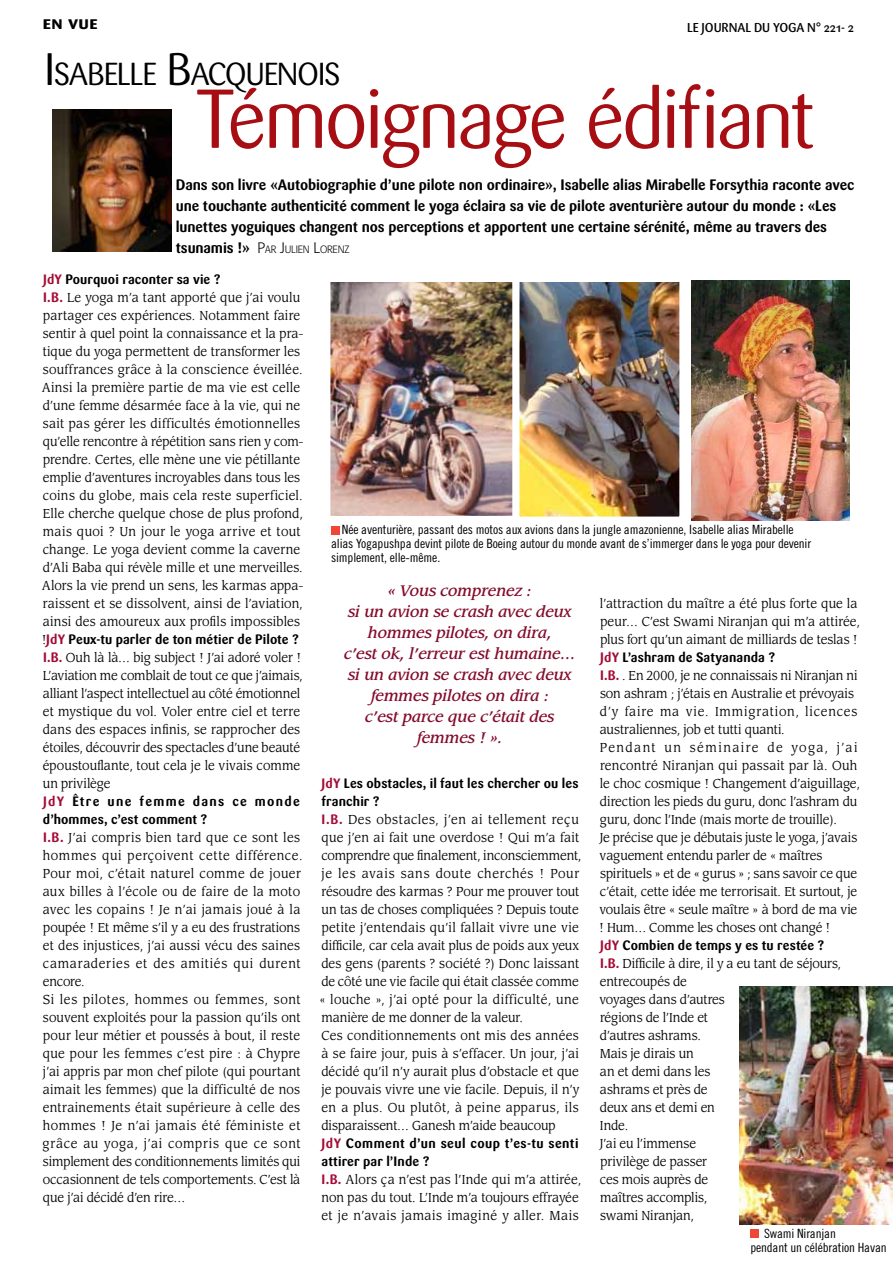
<style>
.page{position:relative;width:893px;height:1263px;background:#fff}
.page>*{position:absolute;margin:0;border:0;box-sizing:border-box;transform-origin:0 0}
.t1{font:82.5px "Sari";letter-spacing:-.045em;color:#a70e13;scale:.96 1}
.t2{font:31.5px "Sari";letter-spacing:-.05em;color:#000;scale:.96 1}
.t3{font:18px "Sari Bold Caps";color:#000;scale:1.1 1}
.t4{font:700 15px/21px "Sari";letter-spacing:-.01em;color:#000;scale:.95 1}
.t5{font:italic 500 15px/21px "Leawood";letter-spacing:-.01em;color:#830b2c;text-align:center}
.t6{font:700 13.5px/18px "Sari";letter-spacing:.01em;color:#000;scale:.95 1}
.t7{font:700 13.5px/18px "Sari";letter-spacing:.03em;color:#000;scale:.95 1}
.t8{font:700 13.5px/18px "Sari";letter-spacing:.1em;color:#000;scale:.95 1}
.t9{font:12.75px/18px "Leawood";letter-spacing:.005em;color:#000;scale:.93 1}
.t10{font:12.75px/13.5px "Trade Gothic Cond Eighteen";letter-spacing:-.01em;color:#000;scale:1.04 1}
.t11{font:500 12.75px "Sari";letter-spacing:-.005em;color:#000;scale:.96 1}
.t12{font:300 10.5px "Formata";letter-spacing:-.015em;color:#000;scale:.95 1}
.s1{font-size:45px}
.s2{font-family:"Sari";font-weight:700;font-size:15px}
.s3{font-size:15px}
.s4{color:#a30b35}
.s5{font-family:"Sari";font-weight:700;font-size:13.5px;color:#a30b35}
.s6{font-family:"Leawood";font-weight:400;font-size:12.75px}
</style>
<div class="page">
<img style="left:53px;top:109px;width:119px;height:143px">
<div style="left:331px;top:526px;width:8px;height:8px;background:#ef4638"></div>
<div style="left:750px;top:1230px;width:8px;height:8px;background:#ef4638"></div>
<img style="left:521px;top:283px;width:157px;height:232px">
<div style="left:516px;top:278px;width:167px;height:242px;border:4px solid #fff"></div>
<img style="left:332px;top:283px;width:179px;height:232px">
<div style="left:327px;top:278px;width:189px;height:242px;border:4px solid #fff"></div>
<img style="left:692px;top:280px;width:157px;height:240px">
<img style="left:740px;top:986px;width:153px;height:239px">
<h3 class="t3" style="left:43px;top:12px;width:52px">en vue</h3>
<p class="t11" style="left:687px;top:20px;width:175px">LE JOURNAL DU YOGA N° 221- 2</p>
<h2 class="t2" style="left:44px;top:56px;width:310px"><span class="s1">I</span>SABELLE <span class="s1">B</span>ACQUENOIS</h2>
<h1 class="t1" style="left:195px;top:71px;width:648px">Témoignage édifiant</h1>
<p class="t4" style="left:176px;top:175px;width:716px">Dans son livre «Autobiographie d’une pilote non ordinaire», Isabelle alias Mirabelle Forsythia raconte avec une touchante authenticité comment le yoga éclaira sa vie de pilote aventurière autour du monde : «Les lunettes yoguiques changent nos perceptions et apportent une certaine sérénité, même au travers des</p>
<p class="t12" style="left:176px;top:243px;width:184px"><span class="s2">tsunamis !»</span> <span class="s3">P</span>AR <span class="s3">J</span>ULIEN <span class="s3">L</span>ORENZ</p>
<p class="t6" style="left:43px;top:270px;width:188px"><span class="s4">JdY</span> Pourquoi raconter sa vie ?</p>
<p class="t9" style="left:42px;top:289px;width:283px"><span class="s5">I.B.</span> Le yoga m’a tant apporté que j’ai voulu partager ces expériences. Notamment faire sentir à quel point la connaissance et la pra&shy;tique du yoga permettent de transformer les souffrances grâce à la conscience éveillée.<br>Ainsi la première partie de ma vie est celle d’une femme désarmée face à la vie, qui ne sait pas gérer les difficultés émotionnelles qu’elle rencontre à répétition sans rien y com&shy;prendre. Certes, elle mène une vie pétillante emplie d’aventures incroyables dans tous les coins du globe, mais cela reste superficiel.<br>Elle cherche quelque chose de plus profond, mais quoi ? Un jour le yoga arrive et tout change. Le yoga devient comme la caverne d’Ali Baba qui révèle mille et une merveilles.<br>Alors la vie prend un sens, les karmas appa&shy;raissent et se dissolvent, ainsi de l’aviation, ainsi des amoureux aux profils impossibles</p>
<p class="t6" style="left:42px;top:630px;width:272px"><span class="s6">!</span><span class="s4">JdY</span> Peux-tu parler de ton métier de Pilote ?</p>
<p class="t9" style="left:43px;top:649px;width:281px"><span class="s5">I.B.</span> Ouh là là… big subject ! J’ai adoré voler !<br>L’aviation me comblait de tout ce que j’aimais, alliant l’aspect intellectuel au côté émotionnel et mystique du vol. Voler entre ciel et terre dans des espaces infinis, se rapprocher des étoiles, découvrir des spectacles d’une beauté époustouflante, tout cela je le vivais comme un privilège</p>
<p class="t8" style="left:43px;top:792px;width:272px"><span class="s4">JdY</span> Être une femme dans ce monde d’hommes, c’est comment ?</p>
<p class="t9" style="left:43px;top:829px;width:281px"><span class="s5">I.B.</span> J’ai compris bien tard que ce sont les hommes qui perçoivent cette différence.<br>Pour moi, c’était naturel comme de jouer aux billes à l’école ou de faire de la moto avec les copains ! Je n’ai jamais joué à la poupée ! Et même s’il y a eu des frustrations et des injustices, j’ai aussi vécu des saines camaraderies et des amitiés qui durent encore.<br>Si les pilotes, hommes ou femmes, sont souvent exploités pour la passion qu’ils ont pour leur métier et poussés à bout, il reste que pour les femmes c’est pire : à Chypre j’ai appris par mon chef pilote (qui pourtant aimait les femmes) que la difficulté de nos entrainements était supérieure à celle des hommes ! Je n’ai jamais été féministe et grâce au yoga, j’ai compris que ce sont simplement des conditionnements limités qui occasionnent de tels comportements. C’est là que j’ai décidé d’en rire…</p>
<p class="t10" style="left:331px;top:523px;width:463px;text-indent:11px">Née aventurière, passant des motos aux avions dans la jungle amazonienne, Isabelle alias Mirabelle alias Yogapushpa devint pilote de Boeing autour du monde avant de s’immerger dans le yoga pour devenir simplement, elle-même.</p>
<p class="t5" style="left:344px;top:581px;width:233px">« Vous comprenez :<br>si un avion se crash avec deux hommes pilotes, on dira,<br>c’est ok, l’erreur est humaine… si un avion se crash avec deux femmes pilotes on dira :<br>c’est parce que c’était des femmes ! ».</p>
<p class="t6" style="left:322px;top:774px;width:272px"><span class="s4">JdY</span> Les obstacles, il faut les chercher ou les franchir ?</p>
<p class="t9" style="left:319px;top:811px;width:283px"><span class="s5">I.B.</span> Des obstacles, j’en ai tellement reçu que j’en ai fait une overdose ! Qui m’a fait comprendre que finalement, inconsciemment, je les avais sans doute cherchés ! Pour résoudre des karmas ? Pour me prouver tout un tas de choses compliquées ? Depuis toute petite j’entendais qu’il fallait vivre une vie difficile, car cela avait plus de poids aux yeux des gens (parents ? société ?) Donc laissant de côté une vie facile qui était classée comme « louche », j’ai opté pour la difficulté, une manière de me donner de la valeur.<br>Ces conditionnements ont mis des années à se faire jour, puis à s’effacer. Un jour, j’ai décidé qu’il n’y aurait plus d’obstacle et que je pouvais vivre une vie facile. Depuis, il n’y en a plus. Ou plutôt, à peine apparus, ils disparaissent… Ganesh m’aide beaucoup</p>
<p class="t7" style="left:322px;top:1134px;width:272px"><span class="s4">JdY</span> Comment d’un seul coup t’es-tu senti attirer par l’Inde ?</p>
<p class="t9" style="left:321px;top:1171px;width:281px"><span class="s5">I.B.</span> Alors ça n’est pas l’Inde qui m’a attirée, non pas du tout. L’Inde m’a toujours effrayée et je n’avais jamais imaginé y aller. Mais</p>
<p class="t9" style="left:600px;top:595px;width:281px">l’attraction du maître a été plus forte que la peur… C’est Swami Niranjan qui m’a attirée, plus fort qu’un aimant de milliards de teslas !</p>
<p class="t6" style="left:600px;top:648px;width:186px"><span class="s4">JdY</span> L’ashram de Satyananda ?</p>
<p class="t9" style="left:599px;top:667px;width:282px"><span class="s5">I.B.</span> . En 2000, je ne connaissais ni Niranjan ni son ashram ; j’étais en Australie et prévoyais d’y faire ma vie. Immigration, licences australiennes, job et tutti quanti.<br>Pendant un séminaire de yoga, j’ai rencontré Niranjan qui passait par là. Ouh le choc cosmique ! Changement d’aiguillage, direction les pieds du guru, donc l’ashram du guru, donc l’Inde (mais morte de trouille).<br>Je précise que je débutais juste le yoga, j’avais vaguement entendu parler de « maîtres spirituels » et de « gurus » ; sans savoir ce que c’était, cette idée me terrorisait. Et surtout, je voulais être « seule maître » à bord de ma vie ! Hum… Comme les choses ont changé !</p>
<p class="t6" style="left:600px;top:936px;width:238px"><span class="s4">JdY</span> Combien de temps y es tu restée ?</p>
<p class="t9" style="left:600px;top:955px;width:261px"><span class="s5">I.B.</span> Difficile à dire, il y a eu tant de séjours, entrecoupés de<br>voyages dans d’autres<br>régions de l’Inde et<br>d’autres ashrams.<br>Mais je dirais un<br>an et demi dans les<br>ashrams et près de<br>deux ans et demi en<br>Inde.<br>J’ai eu l’immense<br>privilège de passer<br>ces mois auprès de<br>maîtres accomplis,<br>swami Niranjan,</p>
<p class="t10" style="left:750px;top:1227px;width:133px;text-indent:14px">Swami Niranjan<br>pendant un célébration Havan</p>
</div>
